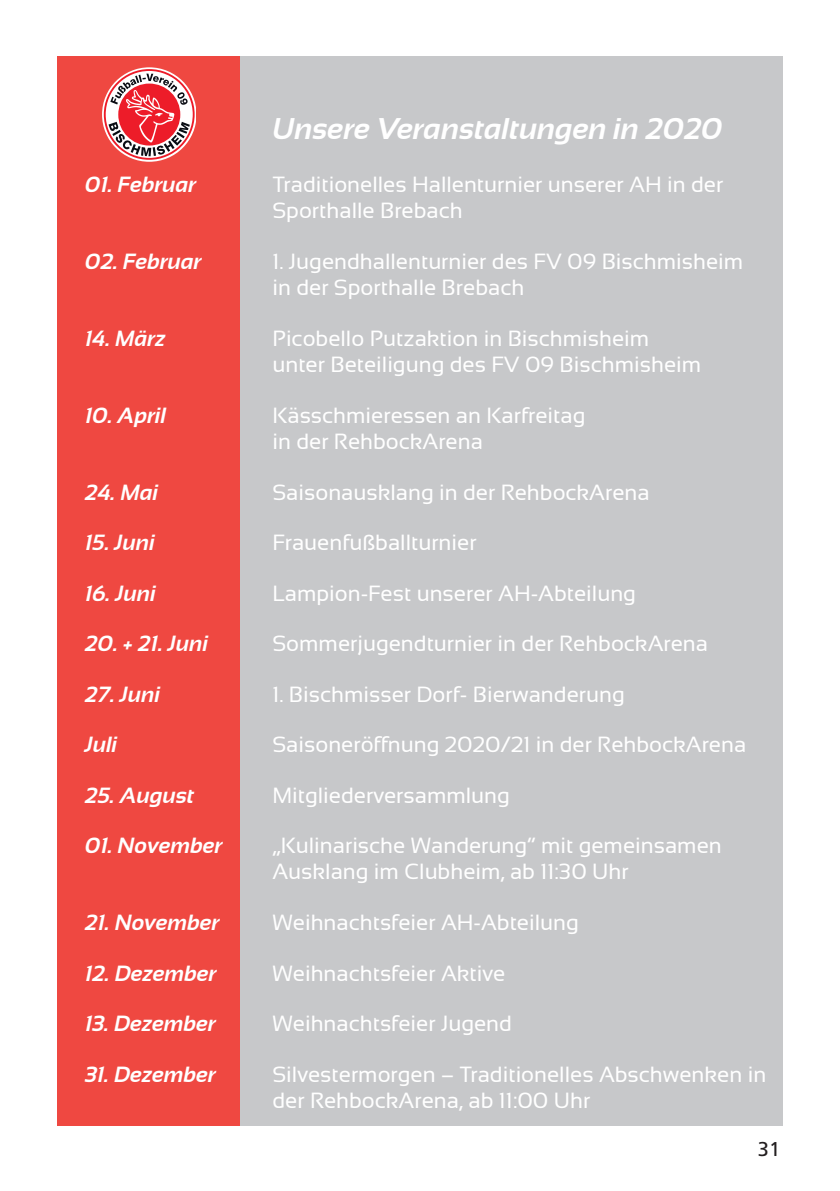
<style>
.page{position:relative;width:840px;height:1191px;background:#fff}
.page>*{position:absolute;margin:0;border:0;box-sizing:border-box;transform-origin:0 0}
.t1{font:italic 700 30px "Sansation";color:#fff}
.t2{font:22px/26.4px "Sansation";color:#fff}
.t3{font:italic 700 22px "Sansation";color:#fff}
.t4{font:20px "Frutiger LT";color:#231f20}
</style>
<div class="page">
<div style="left:58px;top:57px;width:182px;height:1068px;background:#ef4841"></div>
<div style="left:240px;top:57px;width:541px;height:1068px;background:#c7c8ca"></div>
<svg style="left:104px;top:69px;width:90px;height:91px"></svg>
<h1 class="t1" style="left:272px;top:112px;width:451px">Unsere Veranstaltungen in 2020</h1>
<p class="t3" style="left:85px;top:172px;width:113px">01. Februar</p>
<p class="t2" style="left:272px;top:171px;width:452px">Traditionelles Hallenturnier unserer AH in der<br>Sporthalle Brebach</p>
<p class="t3" style="left:85px;top:249px;width:118px">02. Februar</p>
<p class="t2" style="left:272px;top:248px;width:472px">1. Jugendhallenturnier des FV 09 Bischmisheim in der Sporthalle Brebach</p>
<p class="t3" style="left:85px;top:326px;width:82px">14. März</p>
<p class="t2" style="left:272px;top:325px;width:430px">Picobello Putzaktion in Bischmisheim unter Beteiligung des FV 09 Bischmisheim</p>
<p class="t3" style="left:85px;top:403px;width:83px">10. April</p>
<p class="t2" style="left:272px;top:402px;width:314px">Kässchmieressen an Karfreitag in der RehbockArena</p>
<p class="t3" style="left:85px;top:479px;width:75px">24. Mai</p>
<p class="t2" style="left:272px;top:479px;width:378px">Saisonausklang in der RehbockArena</p>
<p class="t3" style="left:85px;top:530px;width:71px">15. Juni</p>
<p class="t2" style="left:272px;top:529px;width:205px">Frauenfußballturnier</p>
<p class="t3" style="left:85px;top:580px;width:72px">16. Juni</p>
<p class="t2" style="left:272px;top:579px;width:365px">Lampion-Fest unserer AH-Abteilung</p>
<p class="t3" style="left:85px;top:631px;width:125px">20. + 21. Juni</p>
<p class="t2" style="left:272px;top:630px;width:437px">Sommerjugendturnier in der RehbockArena</p>
<p class="t3" style="left:85px;top:681px;width:77px">27. Juni</p>
<p class="t2" style="left:272px;top:680px;width:353px">1. Bischmisser Dorf- Bierwanderung</p>
<p class="t3" style="left:85px;top:732px;width:34px">Juli</p>
<p class="t2" style="left:272px;top:731px;width:475px">Saisoneröffnung 2020/21 in der RehbockArena</p>
<p class="t3" style="left:85px;top:782px;width:111px">25. August</p>
<p class="t2" style="left:272px;top:781px;width:239px">Mitgliederversammlung</p>
<p class="t3" style="left:85px;top:833px;width:139px">01. November</p>
<p class="t2" style="left:272px;top:832px;width:450px">„Kulinarische Wanderung“ mit gemeinsamen<br>Ausklang im Clubheim, ab 11:30 Uhr</p>
<p class="t3" style="left:85px;top:910px;width:136px">21. November</p>
<p class="t2" style="left:272px;top:909px;width:308px">Weihnachtsfeier AH-Abteilung</p>
<p class="t3" style="left:85px;top:960px;width:133px">12. Dezember</p>
<p class="t2" style="left:272px;top:959px;width:234px">Weihnachtsfeier Aktive</p>
<p class="t3" style="left:85px;top:1011px;width:132px">13. Dezember</p>
<p class="t2" style="left:272px;top:1010px;width:241px">Weihnachtsfeier Jugend</p>
<p class="t3" style="left:85px;top:1061px;width:132px">31. Dezember</p>
<p class="t2" style="left:272px;top:1060px;width:495px">Silvestermorgen – Traditionelles Abschwenken in der RehbockArena, ab 11:00 Uhr</p>
<p class="t4" style="left:757px;top:1137px;width:24px">31</p>
</div>
